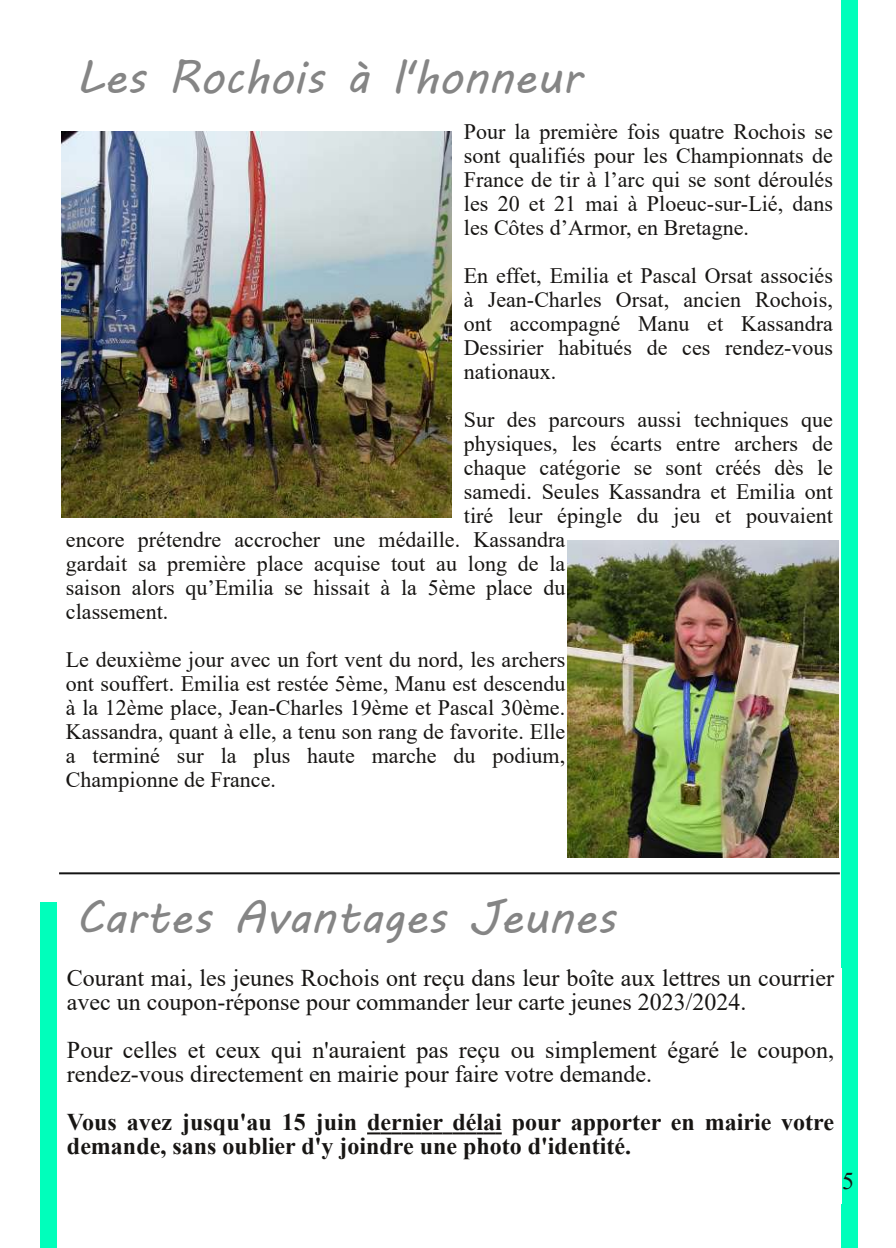
<style>
.page{position:relative;width:896px;height:1248px;background:#fff}
.page>*{position:absolute;margin:0;border:0;box-sizing:border-box;transform-origin:0 0}
.t1{font:46px "MV Boli";color:#858585}
.t2{font:24px/24px "Times New Roman";color:#171513}
.t3{font:700 24px/24px "Times New Roman";color:#171513}
.t4{font:22px/24px "Times New Roman";color:#171513;text-align:justify}
</style>
<div class="page">
<div style="left:841px;top:0;width:16px;height:1246px;background:#0fb"></div>
<div style="left:41px;top:902px;width:16px;height:345px;background:#0fb"></div>
<img style="left:62px;top:131px;width:389px;height:386px">
<img style="left:567px;top:540px;width:271px;height:317px">
<hr style="left:59px;top:872px;width:781px;height:2px;background:#141414">
<svg style="left:367px;top:1132px;width:135px;height:2px"></svg>
<h1 class="t1" style="left:76px;top:41px;width:507px">Les Rochois à l'honneur</h1>
<p class="t4" style="left:464px;top:119px;width:371px">Pour la première fois quatre Rochois se sont qualifiés pour les Championnats de France de tir à l’arc qui se sont déroulés les 20 et 21 mai à Ploeuc-sur-Lié, dans les Côtes d’Armor, en Bretagne.</p>
<p class="t4" style="left:464px;top:263px;width:371px">En effet, Emilia et Pascal Orsat associés à Jean-Charles Orsat, ancien Rochois, ont accompagné Manu et Kassandra Dessirier habitués de ces rendez-vous nationaux.</p>
<p class="t4" style="left:464px;top:407px;width:371px">Sur des parcours aussi techniques que</p>
<p class="t4" style="left:464px;top:431px;width:371px">physiques, les écarts entre archers de</p>
<p class="t4" style="left:464px;top:455px;width:371px">chaque catégorie se sont créés dès le</p>
<p class="t4" style="left:464px;top:479px;width:370px">samedi. Seules Kassandra et Emilia ont</p>
<p class="t4" style="left:464px;top:503px;width:370px">tiré leur épingle du jeu et pouvaient</p>
<p class="t4" style="left:66px;top:527px;width:501px">encore prétendre accrocher une médaille. Kassandra</p>
<p class="t4" style="left:66px;top:551px;width:501px">gardait sa première place acquise tout au long de la</p>
<p class="t4" style="left:66px;top:575px;width:501px">saison alors qu’Emilia se hissait à la 5ème place du</p>
<p class="t4" style="left:66px;top:599px;width:104px">classement.</p>
<p class="t4" style="left:66px;top:647px;width:501px">Le deuxième jour avec un fort vent du nord, les archers ont souffert. Emilia est restée 5ème, Manu est descendu à la 12ème place, Jean-Charles 19ème et Pascal 30ème.<br>Kassandra, quant à elle, a tenu son rang de favorite. Elle a terminé sur la plus haute marche du podium, Championne de France.</p>
<h1 class="t1" style="left:76px;top:880px;width:541px">Cartes Avantages Jeunes</h1>
<p class="t2" style="left:67px;top:965px;width:768px">Courant mai, les jeunes Rochois ont reçu dans leur boîte aux lettres un courrier avec un coupon-réponse pour commander leur carte jeunes 2023/2024.</p>
<p class="t2" style="left:67px;top:1037px;width:768px">Pour celles et ceux qui n'auraient pas reçu ou simplement égaré le coupon, rendez-vous directement en mairie pour faire votre demande.</p>
<p class="t3" style="left:67px;top:1109px;width:768px">Vous avez jusqu'au 15 juin dernier délai pour apporter en mairie votre demande, sans oublier d'y joindre une photo d'identité.</p>
<p class="t2" style="left:842px;top:1168px;width:13px">5</p>
</div>
